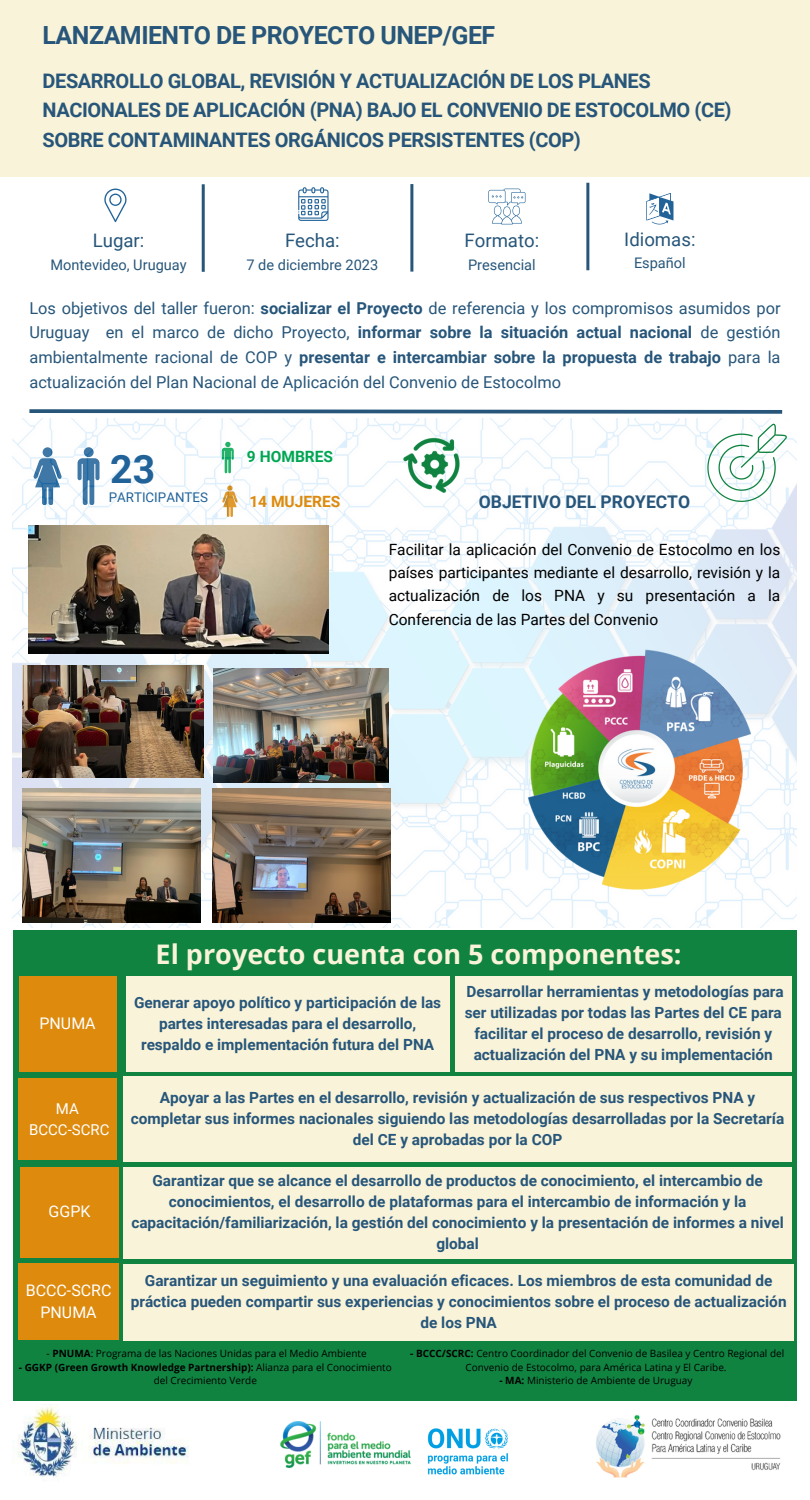
<style>
.page{position:relative;width:810px;height:1500px;background:#fff}
.page>*{position:absolute;margin:0;border:0;box-sizing:border-box;transform-origin:0 0}
.t1{font:700 39.2px "Roboto";color:#216399}
.t2{font:700 27px "Open Sans";color:#f9f3d9}
.t3{font:700 25px "Roboto";letter-spacing:-.02em;color:#27567a}
.t4{font:700 20px/29.2px "Roboto";letter-spacing:-.02em;color:#27567a}
.t5{font:18.6px "Roboto";color:#27567a}
.t6{font:700 17.5px "Roboto";color:#27567a}
.t7{font:16.4px/24.8px "Roboto";color:#27567a;text-align:justify}
.t8{font:16px/21.8px "Roboto";color:#fff;text-align:center}
.t9{font:15.5px/23.2px "Roboto";color:#000;text-align:justify}
.t10{font:700 15.5px "Roboto";color:#dd8a0d}
.t11{font:700 15.5px "Roboto";color:#00a651}
.t12{font:700 15.4px/21px "Roboto";color:#27567a;text-align:center}
.t13{font:15px/20.2px "Roboto";color:#fff;text-align:center}
.t14{font:14.6px "Roboto";color:#27567a}
.t15{font:13.4px "Roboto";color:#216399}
.t16{font:10px/13.5px "Open Sans";color:#000;text-align:center}
.s1{font-weight:700}
</style>
<div class="page">
<div style="left:0;top:0;width:810px;height:176px;background:#f9f3d9"></div>
<svg style="left:104px;top:189px;width:23px;height:33px"></svg>
<svg style="left:488px;top:189px;width:37px;height:35px"></svg>
<svg style="left:298px;top:187px;width:30px;height:34px"></svg>
<svg style="left:646px;top:193px;width:27px;height:31px"></svg>
<hr style="left:202px;top:184px;width:3px;height:88px;background:#27567a">
<hr style="left:410px;top:184px;width:3px;height:88px;background:#27567a">
<hr style="left:586px;top:183px;width:3px;height:87px;background:#27567a">
<svg style="left:29px;top:409px;width:754px;height:5px;background:#5c809b"></svg>
<img style="left:13px;top:419px;width:783px;height:508px">
<img style="left:392px;top:425px;width:81px;height:80px">
<div style="left:13px;top:930px;width:783px;height:471px;background:#108341"></div>
<img style="left:280px;top:1421px;width:131px;height:47px">
<img style="left:596px;top:1414px;width:185px;height:64px">
<img style="left:427px;top:1428px;width:81px;height:47px">
<img style="left:29px;top:526px;width:300px;height:127px">
<img style="left:22px;top:666px;width:182px;height:112px">
<img style="left:15px;top:1406px;width:174px;height:71px">
<svg style="left:707px;top:424px;width:80px;height:78px"></svg>
<img style="left:520px;top:646px;width:261px;height:256px">
<img style="left:213px;top:668px;width:176px;height:115px">
<div style="left:126px;top:976px;width:324px;height:95px;background:#f9f3d9"></div>
<div style="left:455px;top:976px;width:337px;height:95px;background:#f9f3d9"></div>
<div style="left:124px;top:1077px;width:668px;height:85px;background:#f9f3d9"></div>
<div style="left:124px;top:1167px;width:668px;height:92px;background:#f9f3d9"></div>
<div style="left:124px;top:1264px;width:670px;height:76px;background:#f9f3d9"></div>
<div style="left:19px;top:976px;width:97px;height:95px;background:#dd8a0d"></div>
<div style="left:18px;top:1078px;width:98px;height:82px;background:#dd8a0d"></div>
<div style="left:20px;top:1167px;width:99px;height:90px;background:#dd8a0d"></div>
<div style="left:18px;top:1264px;width:101px;height:76px;background:#dd8a0d"></div>
<img style="left:22px;top:788px;width:179px;height:135px">
<img style="left:212px;top:788px;width:179px;height:135px">
<p class="t3" style="left:43px;top:21px;width:454px">LANZAMIENTO DE PROYECTO UNEP/GEF</p>
<p class="t4" style="left:43px;top:67px;width:690px">DESARROLLO GLOBAL, REVISIÓN Y ACTUALIZACIÓN DE LOS PLANES<br>NACIONALES DE APLICACIÓN (PNA) BAJO EL CONVENIO DE ESTOCOLMO (CE)<br>SOBRE CONTAMINANTES ORGÁNICOS PERSISTENTES (COP)</p>
<p class="t5" style="left:93px;top:230px;width:53px">Lugar:</p>
<p class="t14" style="left:50px;top:256px;width:138px">Montevideo, Uruguay</p>
<p class="t5" style="left:285px;top:230px;width:56px">Fecha:</p>
<p class="t14" style="left:246px;top:256px;width:133px">7 de diciembre 2023</p>
<h5 class="t5" style="left:464px;top:230px;width:76px">Formato:</h5>
<p class="t14" style="left:468px;top:256px;width:69px">Presencial</p>
<p class="t5" style="left:624px;top:228px;width:73px">Idiomas:</p>
<p class="t14" style="left:634px;top:254px;width:53px">Español</p>
<p class="t7" style="left:29px;top:296px;width:753px">Los objetivos del taller fueron: <span class="s1">socializar el Proyecto</span> de referencia y los compromisos asumidos por Uruguay en el marco de dicho Proyecto, <span class="s1">informar sobre la situación actual nacional</span> de gestión ambientalmente racional de COP y <span class="s1">presentar e intercambiar sobre la propuesta de trabajo</span> para la actualización del Plan Nacional de Aplicación del Convenio de Estocolmo</p>
<p class="t1" style="left:110px;top:447px;width:46px">23</p>
<p class="t15" style="left:109px;top:490px;width:101px">PARTICIPANTES</p>
<h4 class="t11" style="left:247px;top:448px;width:88px">9 HOMBRES</h4>
<p class="t10" style="left:249px;top:493px;width:93px">14 MUJERES</p>
<p class="t6" style="left:479px;top:492px;width:213px">OBJETIVO DEL PROYECTO</p>
<p class="t9" style="left:389px;top:538px;width:393px">Facilitar la aplicación del Convenio de Estocolmo en los países participantes mediante el desarrollo, revisión y la actualización de los PNA y su presentación a la Conferencia de las Partes del Convenio</p>
<p class="t8" style="left:39px;top:1012px;width:58px">PNUMA</p>
<p class="t13" style="left:29px;top:1099px;width:82px">MA<br>BCCC-SCRC</p>
<p class="t8" style="left:49px;top:1201px;width:43px">GGPK</p>
<p class="t8" style="left:26px;top:1280px;width:87px">BCCC-SCRC<br>PNUMA</p>
<p class="t2" style="left:156px;top:935px;width:527px">El proyecto cuenta con 5 componentes:</p>
<p class="t12" style="left:134px;top:992px;width:309px">Generar apoyo político y participación de las partes interesadas para el desarrollo, respaldo e implementación futura del PNA</p>
<p class="t12" style="left:465px;top:981px;width:321px">Desarrollar herramientas y metodologías para ser utilizadas por todas las Partes del CE para facilitar el proceso de desarrollo, revisión y actualización del PNA y su implementación</p>
<p class="t12" style="left:131px;top:1087px;width:655px">Apoyar a las Partes en el desarrollo, revisión y actualización de sus respectivos PNA y completar sus informes nacionales siguiendo las metodologías desarrolladas por la Secretaría del CE y aprobadas por la COP</p>
<p class="t12" style="left:131px;top:1170px;width:654px">Garantizar que se alcance el desarrollo de productos de conocimiento, el intercambio de conocimientos, el desarrollo de plataformas para el intercambio de información y la capacitación/familiarización, la gestión del conocimiento y la presentación de informes a nivel global</p>
<p class="t12" style="left:131px;top:1270px;width:657px">Garantizar un seguimiento y una evaluación eficaces. Los miembros de esta comunidad de práctica pueden compartir sus experiencias y conocimientos sobre el proceso de actualización de los PNA</p>
<p class="t16" style="left:47px;top:1346px;width:322px">- <span class="s1">PNUMA</span>: Programa de las Naciones Unidas para el Medio Ambiente</p>
<p class="t16" style="left:19px;top:1360px;width:374px"><span class="s1">- GGKP (Green Growth Knowledge Partnership):</span> Alianza para el Conocimiento del Crecimiento Verde</p>
<p class="t16" style="left:410px;top:1346px;width:376px"><span class="s1">- BCCC/SCRC:</span> Centro Coordinador del Convenio de Basilea y Centro Regional del<br>Convenio de Estocolmo, para América Latina y El Caribe.</p>
<p class="t16" style="left:499px;top:1373px;width:195px"><span class="s1">- MA:</span> Ministerio de Ambiente de Uruguay</p>
</div>
